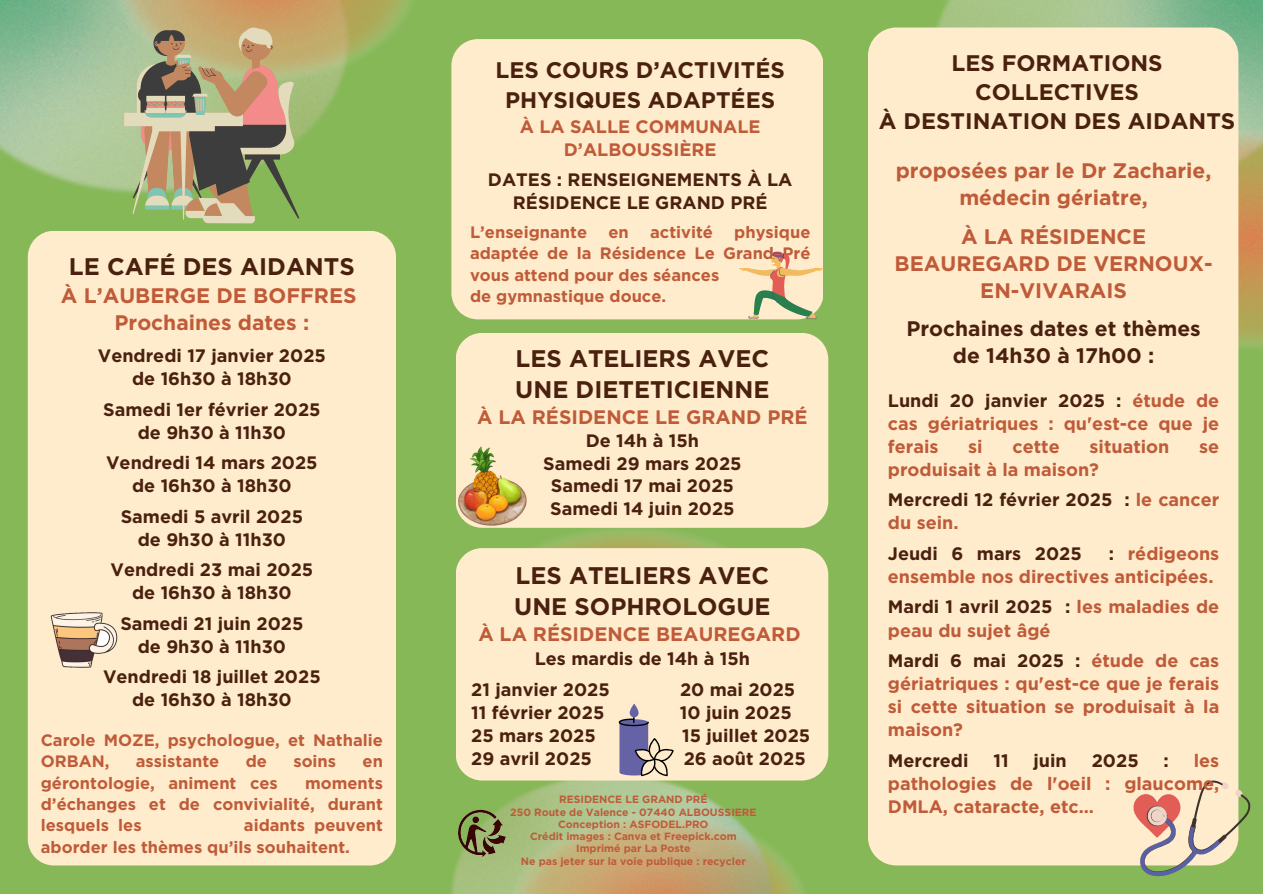
<style>
.page{position:relative;width:1263px;height:894px;background:#fff}
.page>*{position:absolute;margin:0;border:0;box-sizing:border-box;transform-origin:0 0}
.t1{font:700 24px/30.3px "Gotham";color:#4a210f}
.t2{font:700 22.5px/29.2px "Gotham";color:#4a210f;text-align:center}
.t3{font:700 21px/27px "Gotham";color:#bf5b39;text-align:center}
.t4{font:700 21px/27px "Gotham";color:#4a210f;text-align:center}
.t5{font:700 19.5px "Gotham";color:#bf5b39}
.t6{font:700 18px/23px "Gotham";color:#4a210f;text-align:center}
.t7{font:700 18px/23px "Gotham";color:#bf5b39;text-align:justify}
.t8{font:700 16.5px/21.3px "Gotham";color:#bf5b39}
.t9{font:700 10.5px "Gotham";color:#bf5b39}
.s1{color:#4a210f}
</style>
<div class="page">
<div style="left:0;top:0;width:1263px;height:893px;background:#86b857"></div>
<img style="left:0;top:0;width:340px;height:193px">
<img style="left:111px;top:0;width:301px;height:84px">
<img style="left:451px;top:772px;width:325px;height:121px">
<img style="left:456px;top:527px;width:349px;height:42px">
<img style="left:936px;top:0;width:327px;height:125px">
<img style="left:1238px;top:125px;width:25px;height:227px">
<img style="left:506px;top:809px;width:298px;height:84px">
<svg style="left:124px;top:27px;width:175px;height:196px"></svg>
<div style="left:868px;top:27px;width:370px;height:838px;background:#ffeccc;border-radius:28px"></div>
<div style="left:28px;top:231px;width:368px;height:634px;background:#ffeccc;border-radius:26px"></div>
<img style="left:50px;top:612px;width:68px;height:56px">
<img style="left:458px;top:809px;width:47px;height:47px">
<div style="left:451px;top:39px;width:372px;height:280px;background:#ffeccc;border-radius:26px"></div>
<div style="left:456px;top:333px;width:372px;height:194px;background:#ffeccc;border-radius:26px"></div>
<div style="left:456px;top:548px;width:372px;height:232px;background:#ffeccc;border-radius:26px"></div>
<img style="left:458px;top:446px;width:69px;height:79px">
<svg style="left:739px;top:251px;width:85px;height:68px"></svg>
<svg style="left:619px;top:703px;width:55px;height:73px"></svg>
<svg style="left:1133px;top:780px;width:117px;height:96px"></svg>
<h1 class="t1" style="left:69px;top:251px;width:287px">LE CAFÉ DES AIDANTS</h1>
<p class="t3" style="left:61px;top:282px;width:297px">À L’AUBERGE DE BOFFRES<br>Prochaines dates :</p>
<p class="t6" style="left:98px;top:344px;width:229px">Vendredi 17 janvier 2025 de 16h30 à 18h30</p>
<p class="t6" style="left:103px;top:397px;width:219px">Samedi 1er février 2025 de 9h30 à 11h30</p>
<p class="t6" style="left:106px;top:451px;width:213px">Vendredi 14 mars 2025 de 16h30 à 18h30</p>
<p class="t6" style="left:121px;top:504px;width:184px">Samedi 5 avril 2025 de 9h30 à 11h30</p>
<p class="t6" style="left:111px;top:558px;width:204px">Vendredi 23 mai 2025 de 16h30 à 18h30</p>
<p class="t6" style="left:120px;top:611px;width:185px">Samedi 21 juin 2025 de 9h30 à 11h30</p>
<p class="t6" style="left:103px;top:665px;width:219px">Vendredi 18 juillet 2025 de 16h30 à 18h30</p>
<p class="t8" style="left:41px;top:729px;width:344px">Carole MOZE, psychologue, et Nathalie<br>ORBAN,</p>
<p class="t8" style="left:136px;top:750px;width:85px">assistante</p>
<p class="t8" style="left:246px;top:750px;width:23px">de</p>
<p class="t8" style="left:293px;top:750px;width:44px">soins</p>
<p class="t8" style="left:363px;top:750px;width:22px">en</p>
<p class="t8" style="left:41px;top:771px;width:239px">gérontologie, animent ces</p>
<p class="t8" style="left:41px;top:771px;width:344px;text-align:justify;text-indent:264px">moments d’échanges et de convivialité, durant lesquels les</p>
<p class="t8" style="left:41px;top:814px;width:344px;text-indent:203px">aidants peuvent aborder les thèmes qu’ils souhaitent.</p>
<h3 class="t2" style="left:495px;top:55px;width:291px">LES COURS D’ACTIVITÉS<br>PHYSIQUES ADAPTÉES</h3>
<h3 class="t7" style="left:520px;top:115px;width:242px;text-align:center">À LA SALLE COMMUNALE<br>D’ALBOUSSIÈRE</h3>
<h5 class="t6" style="left:488px;top:168px;width:306px">DATES : RENSEIGNEMENTS À LA<br>RÉSIDENCE LE GRAND PRÉ</h5>
<p class="t8" style="left:470px;top:222px;width:119px">L’enseignante</p>
<p class="t8" style="left:608px;top:222px;width:22px">en</p>
<p class="t8" style="left:650px;top:222px;width:64px">activité</p>
<p class="t8" style="left:470px;top:222px;width:342px;text-indent:264px">physique adaptée de la Résidence Le Grand Pré vous attend pour des séances<br>de gymnastique douce.</p>
<h1 class="t1" style="left:515px;top:343px;width:256px">LES ATELIERS AVEC<br>UNE DIETETICIENNE</h1>
<p class="t5" style="left:477px;top:405px;width:332px">À LA RÉSIDENCE LE GRAND PRÉ</p>
<p class="t6" style="left:543px;top:429px;width:200px;line-height:22.5px">De 14h à 15h<br>Samedi 29 mars 2025<br>Samedi 17 mai 2025<br>Samedi 14 juin 2025</p>
<h1 class="t1" style="left:514px;top:560px;width:258px;line-height:31px">LES ATELIERS AVEC<br>UNE SOPHROLOGUE</h1>
<p class="t5" style="left:478px;top:622px;width:324px">À LA RÉSIDENCE BEAUREGARD</p>
<p class="t6" style="left:471px;top:643px;width:280px;line-height:30.5px;text-align:left;text-indent:64px">Les mardis de 14h à 15h<br>21 janvier 2025</p>
<p class="t6" style="left:680px;top:677px;width:117px">20 mai 2025</p>
<p class="t6" style="left:471px;top:700px;width:135px">11 février 2025</p>
<p class="t6" style="left:680px;top:700px;width:113px">10 juin 2025</p>
<p class="t6" style="left:471px;top:723px;width:126px">25 mars 2025</p>
<p class="t6" style="left:682px;top:723px;width:130px">15 juillet 2025</p>
<p class="t6" style="left:471px;top:746px;width:122px">29 avril 2025</p>
<p class="t6" style="left:684px;top:746px;width:124px">26 août 2025</p>
<p class="t9" style="left:559px;top:793px;width:150px">RESIDENCE LE GRAND PRÉ</p>
<p class="t9" style="left:510px;top:805px;width:248px">250 Route de Valence - 07440 ALBOUSSIERE</p>
<p class="t9" style="left:558px;top:817px;width:152px">Conception : ASFODEL.PRO</p>
<p class="t9" style="left:530px;top:829px;width:208px">Crédit images : Canva et Freepick.com</p>
<h5 class="t9" style="left:576px;top:842px;width:116px">Imprimé par La Poste</h5>
<h1 class="t9" style="left:521px;top:854px;width:227px">Ne pas jeter sur la voie publique : recycler</h1>
<p class="t2" style="left:879px;top:48px;width:358px">LES FORMATIONS<br>COLLECTIVES<br>À DESTINATION DES AIDANTS</p>
<p class="t3" style="left:896px;top:157px;width:317px">proposées par le Dr Zacharie, médecin gériatre,</p>
<p class="t3" style="left:895px;top:222px;width:319px">À LA RÉSIDENCE<br>BEAUREGARD DE VERNOUX-<br>EN-VIVARAIS</p>
<p class="t4" style="left:906px;top:315px;width:296px">Prochaines dates et thèmes de 14h30 à 17h00 :</p>
<p class="t7" style="left:888px;top:389px;width:333px"><span class="s1">Lundi 20 janvier 2025 :</span> étude de cas gériatriques : qu'est-ce que je ferais</p>
<p class="t7" style="left:968px;top:435px;width:16px">si</p>
<p class="t7" style="left:1012px;top:435px;width:49px">cette</p>
<p class="t7" style="left:1089px;top:435px;width:81px">situation</p>
<p class="t7" style="left:1199px;top:435px;width:22px">se</p>
<p class="t7" style="left:888px;top:454px;width:333px;line-height:30.5px">produisait à la maison?<br><span class="s1">Mercredi 12 février 2025 :</span> le cancer</p>
<p class="t7" style="left:888px;top:511px;width:72px">du sein.</p>
<p class="t6" style="left:888px;top:542px;width:195px">Jeudi 6 mars 2025</p>
<p class="t7" style="left:888px;top:542px;width:333px;text-indent:221px"><span class="s1">:</span> rédigeons ensemble nos directives anticipées.</p>
<p class="t7" style="left:888px;top:595px;width:333px"><span class="s1">Mardi 1 avril 2025 :</span> les maladies de peau du sujet âgé</p>
<p class="t7" style="left:888px;top:649px;width:333px"><span class="s1">Mardi 6 mai 2025 :</span> étude de cas gériatriques : qu'est-ce que je ferais si cette situation se produisait à la maison?</p>
<p class="t6" style="left:888px;top:748px;width:82px">Mercredi</p>
<p class="t6" style="left:993px;top:748px;width:17px">11</p>
<p class="t6" style="left:1033px;top:748px;width:35px">juin</p>
<p class="t6" style="left:1092px;top:748px;width:48px">2025</p>
<p class="t6" style="left:1163px;top:748px;width:7px">:</p>
<p class="t7" style="left:888px;top:748px;width:333px;text-indent:306px">les pathologies de l'oeil : glaucome, DMLA, cataracte, etc…</p>
</div>
